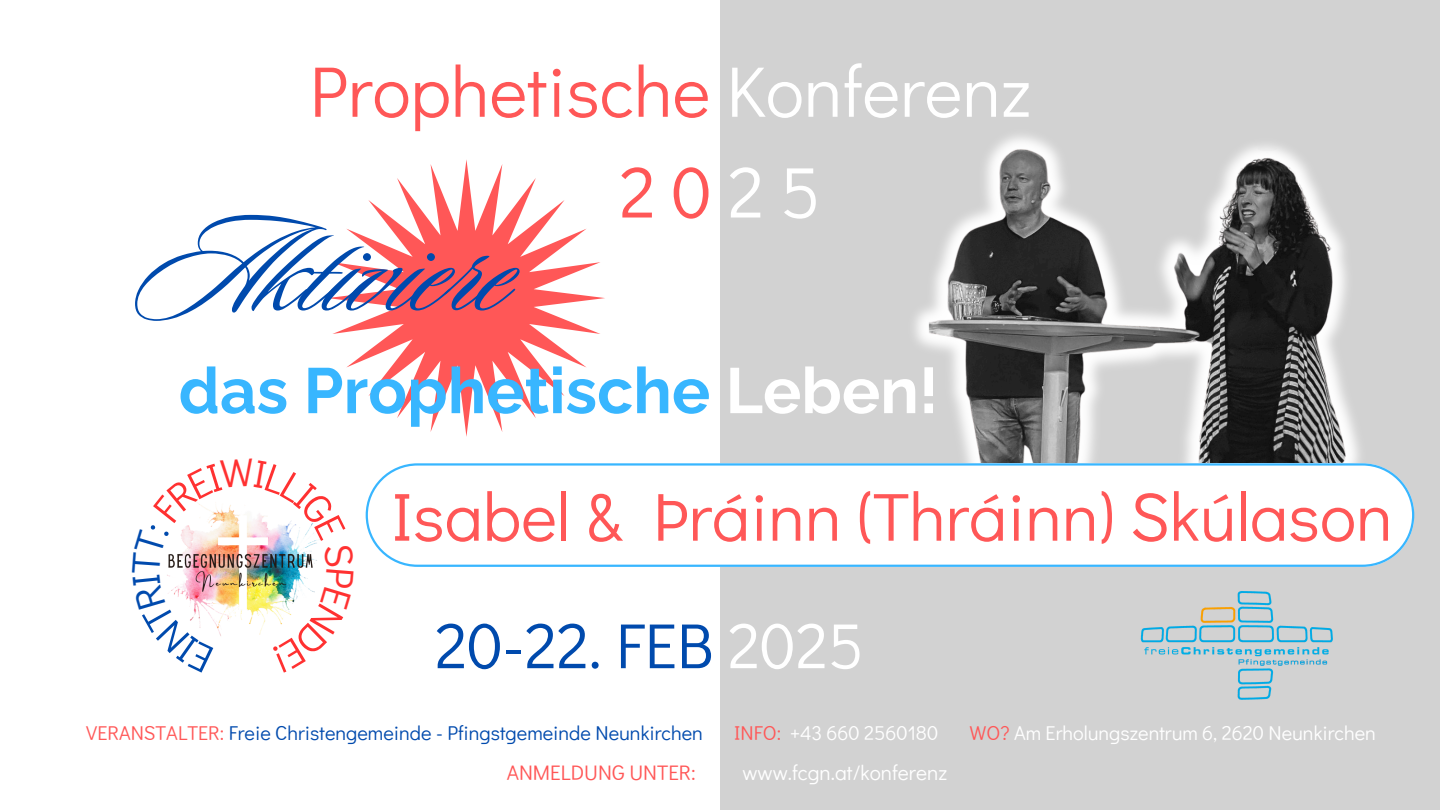
<style>
.page{position:relative;width:1440px;height:810px;background:#fff}
.page>*{position:absolute;margin:0;border:0;box-sizing:border-box;transform-origin:0 0}
.t1{font:140px "Sloop Script Pro";color:#004aad}
.t2{font:72px/100.7px "Didact Gothic";color:#ff5757}
.t3{font:68.2px "Didact Gothic";color:#ff5757}
.t4{font:700 64px "Raleway";color:#38b6ff}
.t5{font:64px "Didact Gothic";color:#004aad}
.t6{font:21px "Didact Gothic";color:#fff}
.t7{font:21px "Didact Gothic";color:#ff5757}
.t8{font:20px "Didact Gothic";color:#004aad}
.t9{font:20px "Didact Gothic";color:#fff}
.s1{color:#fff}
.s2{color:#ff5757}
</style>
<div class="page">
<svg style="left:328px;top:160px;width:277px;height:277px"></svg>
<div style="left:720px;top:0;width:720px;height:810px;background:#d2d2d2"></div>
<svg style="left:366px;top:463px;width:1048px;height:104px"></svg>
<img style="left:1140px;top:591px;width:193px;height:109px">
<img style="left:914px;top:135px;width:446px;height:328px">
<img style="left:167px;top:500px;width:154px;height:136px">
<h2 class="t2" style="left:620px;top:38px;width:413px;text-indent:-310px">Prophetische <span class="s1">Konferenz<br></span>20<span class="s1">25</span></h2>
<h1 class="t1" style="left:136px;top:197px;width:376px">Aktiviere</h1>
<h3 class="t4" style="left:179px;top:353px;width:761px">das Prophetische <span class="s1">Leben!</span></h3>
<h3 class="t3" style="left:391px;top:469px;width:1003px">Isabel &amp; Þráinn (Thráinn) Skúlason</h3>
<h3 class="t5" style="left:435px;top:601px;width:430px">20-22. FEB <span class="s1">2025</span></h3>
<p class="t8" style="left:86px;top:719px;width:618px"><span class="s2">VERANSTALTER:</span> Freie Christengemeinde - Pfingstgemeinde Neunkirchen</p>
<p class="t9" style="left:734px;top:719px;width:206px"><span class="s2">INFO:</span> +43 660 2560180</p>
<p class="t9" style="left:970px;top:719px;width:408px"><span class="s2">WO?</span> Am Erholungszentrum 6, 2620 Neunkirchen</p>
<p class="t7" style="left:507px;top:758px;width:190px">ANMELDUNG UNTER:</p>
<p class="t6" style="left:743px;top:758px;width:206px">www.fcgn.at/konferenz</p>
</div>
